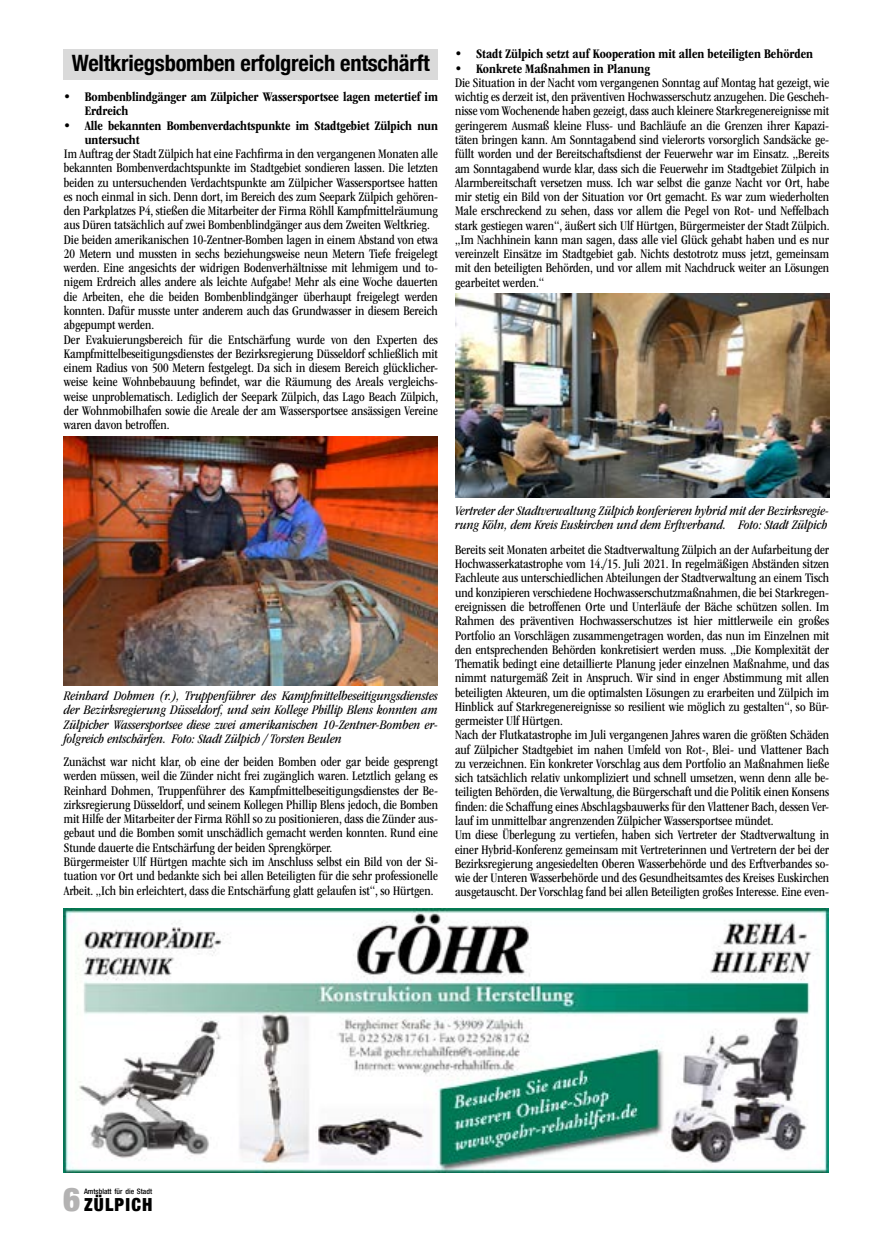
<style>
.page{position:relative;width:893px;height:1234px;background:#fff}
.page>*{position:absolute;margin:0;border:0;box-sizing:border-box;transform-origin:0 0}
.t1{font:700 condensed 22.5px "Helvetica Neue";letter-spacing:-.01em;color:#000}
.t2{font:900 condensed 18px "Helvetica Neue";letter-spacing:.065em;color:#000}
.t3{font:condensed 13.5px/14.2px "ITC Garamond Std";color:#000}
.t4{font:italic condensed 13.5px/14.2px "ITC Garamond Std";color:#000;text-align:justify}
.t5{font:700 condensed 13.5px/14.2px "ITC Garamond Std";letter-spacing:-.005em;color:#000}
.t6{font:500 condensed 7.5px "Helvetica Neue LT Std";color:#000}
.s1{font-size:33px;color:#b3b2b2}
</style>
<div class="page">
<div style="left:64px;top:49px;width:374px;height:30px;background:#dadada"></div>
<img style="left:64px;top:436px;width:374px;height:249px">
<img style="left:455px;top:293px;width:374px;height:204px">
<img style="left:63px;top:908px;width:765px;height:263px">
<h1 class="t1" style="left:72px;top:44px;width:359px">Weltkriegsbomben erfolgreich entschärft</h1>
<p class="t5" style="left:85px;top:90px;width:355px;text-indent:-21px">• Bombenblindgänger am Zülpicher Wassersportsee lagen metertief im<br>Erdreich</p>
<p class="t5" style="left:85px;top:118px;width:355px;text-indent:-21px">• Alle bekannten Bombenverdachtspunkte im Stadtgebiet Zülpich nun untersucht</p>
<p class="t3" style="left:64px;top:147px;width:376px">Im Auftrag der Stadt Zülpich hat eine Fachfirma in den vergangenen Monaten alle bekannten Bombenverdachtspunkte im Stadtgebiet sondieren lassen. Die letzten beiden zu untersuchenden Verdachtspunkte am Zülpicher Wassersportsee hatten es noch einmal in sich. Denn dort, im Bereich des zum Seepark Zülpich gehören&shy;den Parkplatzes P4, stießen die Mitarbeiter der Firma Röhll Kampfmittelräumung aus Düren tatsächlich auf zwei Bombenblindgänger aus dem Zweiten Weltkrieg.<br>Die beiden amerikanischen 10-Zentner-Bomben lagen in einem Abstand von etwa 20 Metern und mussten in sechs beziehungsweise neun Metern Tiefe freigelegt werden. Eine angesichts der widrigen Bodenverhältnisse mit lehmigem und to&shy;nigem Erdreich alles andere als leichte Aufgabe! Mehr als eine Woche dauerten die Arbeiten, ehe die beiden Bombenblindgänger überhaupt freigelegt werden konnten. Dafür musste unter anderem auch das Grundwasser in diesem Bereich abgepumpt werden.<br>Der Evakuierungsbereich für die Entschärfung wurde von den Experten des Kampfmittelbeseitigungsdienstes der Bezirksregierung Düsseldorf schließlich mit einem Radius von 500 Metern festgelegt. Da sich in diesem Bereich glücklicher&shy;weise keine Wohnbebauung befindet, war die Räumung des Areals vergleichs&shy;weise unproblematisch. Lediglich der Seepark Zülpich, das Lago Beach Zülpich, der Wohnmobilhafen sowie die Areale der am Wassersportsee ansässigen Vereine waren davon betroffen.</p>
<p class="t5" style="left:455px;top:47px;width:360px">• Stadt Zülpich setzt auf Kooperation mit allen beteiligten Behörden</p>
<p class="t5" style="left:455px;top:61px;width:197px">• Konkrete Maßnahmen in Planung</p>
<p class="t3" style="left:455px;top:76px;width:376px;text-align:justify">Die Situation in der Nacht vom vergangenen Sonntag auf Montag hat gezeigt, wie wichtig es derzeit ist, den präventiven Hochwasserschutz anzugehen. Die Gescheh&shy;nisse vom Wochenende haben gezeigt, dass auch kleinere Starkregenereignisse mit geringerem Ausmaß kleine Fluss- und Bachläufe an die Grenzen ihrer Kapazi&shy;täten bringen kann. Am Sonntagabend sind vielerorts vorsorglich Sandsäcke ge&shy;füllt worden und der Bereitschaftsdienst der Feuerwehr war im Einsatz. „Bereits am Sonntagabend wurde klar, dass sich die Feuerwehr im Stadtgebiet Zülpich in Alarmbereitschaft versetzen muss. Ich war selbst die ganze Nacht vor Ort, habe mir stetig ein Bild von der Situation vor Ort gemacht. Es war zum wiederholten Male erschreckend zu sehen, dass vor allem die Pegel von Rot- und Neffelbach stark gestiegen waren“, äußert sich Ulf Hürtgen, Bürgermeister der Stadt Zülpich. „Im Nachhinein kann man sagen, dass alle viel Glück gehabt haben und es nur vereinzelt Einsätze im Stadtgebiet gab. Nichts destotrotz muss jetzt, gemeinsam mit den beteiligten Behörden, und vor allem mit Nachdruck weiter an Lösungen gearbeitet werden.“</p>
<p class="t4" style="left:64px;top:688px;width:376px">Reinhard Dohmen (r.), Truppenführer des Kampfmittelbeseitigungsdienstes der Bezirksregierung Düsseldorf, und sein Kollege Phillip Blens konnten am Zülpicher Wassersportsee diese zwei amerikanischen 10-Zentner-Bomben er&shy;folgreich entschärfen. Foto: Stadt Zülpich / Torsten Beulen</p>
<p class="t3" style="left:64px;top:754px;width:376px">Zunächst war nicht klar, ob eine der beiden Bomben oder gar beide gesprengt werden müssen, weil die Zünder nicht frei zugänglich waren. Letztlich gelang es Reinhard Dohmen, Truppenführer des Kampfmittelbeseitigungsdienstes der Be&shy;zirksregierung Düsseldorf, und seinem Kollegen Phillip Blens jedoch, die Bomben mit Hilfe der Mitarbeiter der Firma Röhll so zu positionieren, dass die Zünder aus&shy;gebaut und die Bomben somit unschädlich gemacht werden konnten. Rund eine Stunde dauerte die Entschärfung der beiden Sprengkörper.<br>Bürgermeister Ulf Hürtgen machte sich im Anschluss selbst ein Bild von der Si&shy;tuation vor Ort und bedankte sich bei allen Beteiligten für die sehr professionelle Arbeit. „Ich bin erleichtert, dass die Entschärfung glatt gelaufen ist“, so Hürtgen.</p>
<p class="t4" style="left:455px;top:503px;width:376px">Vertreter der Stadtverwaltung Zülpich konferieren hybrid mit der Bezirksregie&shy;rung Köln, dem Kreis Euskirchen und dem Erftverband. Foto: Stadt Zülpich</p>
<p class="t3" style="left:455px;top:542px;width:376px">Bereits seit Monaten arbeitet die Stadtverwaltung Zülpich an der Aufarbeitung der Hochwasserkatastrophe vom 14./15. Juli 2021. In regelmäßigen Abständen sitzen Fachleute aus unterschiedlichen Abteilungen der Stadtverwaltung an einem Tisch und konzipieren verschiedene Hochwasserschutzmaßnahmen, die bei Starkregen&shy;ereignissen die betroffenen Orte und Unterläufe der Bäche schützen sollen. Im Rahmen des präventiven Hochwasserschutzes ist hier mittlerweile ein großes Portfolio an Vorschlägen zusammengetragen worden, das nun im Einzelnen mit den entsprechenden Behörden konkretisiert werden muss. „Die Komplexität der Thematik bedingt eine detaillierte Planung jeder einzelnen Maßnahme, und das nimmt naturgemäß Zeit in Anspruch. Wir sind in enger Abstimmung mit allen beteiligten Akteuren, um die optimalsten Lösungen zu erarbeiten und Zülpich im Hinblick auf Starkregenereignisse so resilient wie möglich zu gestalten“, so Bür&shy;germeister Ulf Hürtgen.<br>Nach der Flutkatastrophe im Juli vergangenen Jahres waren die größten Schäden auf Zülpicher Stadtgebiet im nahen Umfeld von Rot-, Blei- und Vlattener Bach zu verzeichnen. Ein konkreter Vorschlag aus dem Portfolio an Maßnahmen ließe sich tatsächlich relativ unkompliziert und schnell umsetzen, wenn denn alle be&shy;teiligten Behörden, die Verwaltung, die Bürgerschaft und die Politik einen Konsens finden: die Schaffung eines Abschlagsbauwerks für den Vlattener Bach, dessen Ver&shy;lauf im unmittelbar angrenzenden Zülpicher Wassersportsee mündet.<br>Um diese Überlegung zu vertiefen, haben sich Vertreter der Stadtverwaltung in einer Hybrid-Konferenz gemeinsam mit Vertreterinnen und Vertretern der bei der Bezirksregierung angesiedelten Oberen Wasserbehörde und des Erftverbandes so&shy;wie der Unteren Wasserbehörde und des Gesundheitsamtes des Kreises Euskirchen ausgetauscht. Der Vorschlag fand bei allen Beteiligten großes Interesse. Eine even-</p>
<h2 class="t2" style="left:63px;top:1189px;width:91px"><span class="s1">6</span>ZÜLPICH</h2>
<p class="t6" style="left:84px;top:1186px;width:70px">Amtsblatt für die Stadt</p>
</div>
